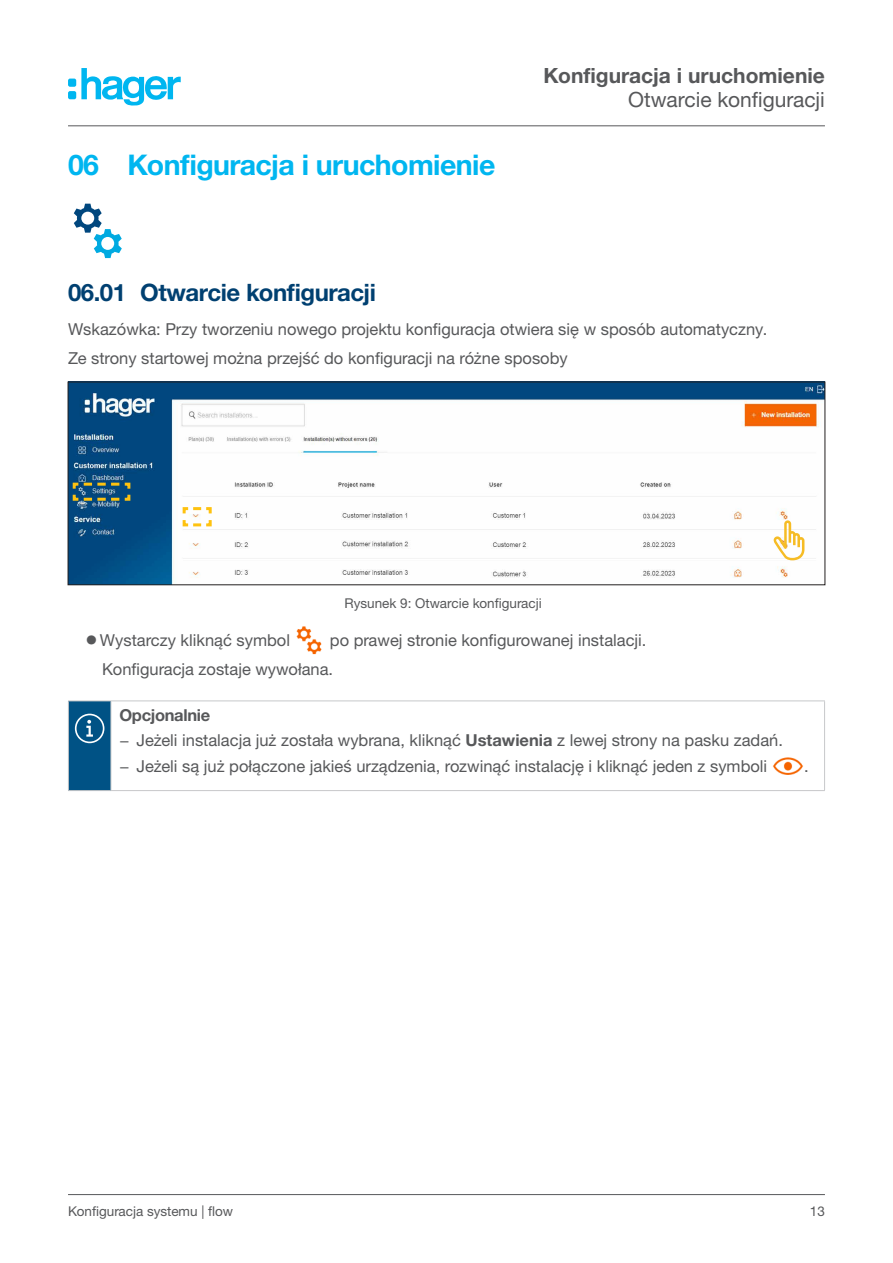
<style>
.page{position:relative;width:893px;height:1263px;background:#fff}
.page>*{position:absolute;margin:0;border:0;box-sizing:border-box;transform-origin:0 0}
.t1{font:700 28.5px "Helvetica Neue LTW1 G";letter-spacing:-.02em;color:#00b6f0}
.t2{font:700 24px "Helvetica Neue LTW1 G";letter-spacing:-.02em;color:#004071}
.t3{font:700 21px "Helvetica Neue LTW1 G";color:#57585a}
.t4{font:21px "Helvetica Neue LTW1 G";color:#57585a}
.copy-text{font:16.5px "Helvetica Neue LTW1 G";color:#57585a}
.action_result{font:16.5px "Helvetica Neue LTW1 G";color:#57585a}
.notice_headline{font:700 16.5px "Helvetica Neue LTW1 G";letter-spacing:-.02em;color:#57585a}
.t5{font:13.5px "Helvetica Neue LTW1 G";color:#57585a}
.s1{font-size:25.5px}
.s2{font-weight:700}
</style>
<div class="page">
<hr style="left:68px;top:125px;width:757px;height:1px;background:#57585a">
<hr style="left:68px;top:1194px;width:757px;height:1px;background:#57585a">
<svg style="left:74px;top:204px;width:48px;height:54px"></svg>
<img style="left:70px;top:384px;width:753px;height:199px">
<div style="left:68px;top:382px;width:757px;height:203px;border:1px solid #231f20"></div>
<svg style="left:71px;top:481px;width:61px;height:21px"></svg>
<svg style="left:773px;top:520px;width:31px;height:40px"></svg>
<svg style="left:181px;top:506px;width:32px;height:22px"></svg>
<img style="left:297px;top:626px;width:25px;height:29px">
<div style="left:68px;top:701px;width:43px;height:89px;background:#005285"></div>
<hr style="left:111px;top:700px;width:714px;height:1px;background:#c7c8ca">
<hr style="left:111px;top:701px;width:1px;height:89px;background:#c7c8ca">
<hr style="left:824px;top:701px;width:1px;height:89px;background:#c7c8ca">
<hr style="left:111px;top:790px;width:714px;height:1px;background:#c7c8ca">
<hr style="left:68px;top:700px;width:43px;height:1px;background:#c7c8ca">
<hr style="left:68px;top:701px;width:1px;height:89px;background:#c7c8ca">
<hr style="left:68px;top:790px;width:43px;height:1px;background:#c7c8ca">
<svg style="left:75px;top:714px;width:29px;height:29px"></svg>
<img style="left:773px;top:757px;width:30px;height:18px">
<svg style="left:68px;top:68px;width:113px;height:38px"></svg>
<p class="t1" style="left:68px;top:147px;width:429px">06 Konfiguracja i uruchomienie</p>
<p class="t3" style="left:543px;top:63px;width:283px">Konfiguracja i uruchomienie</p>
<p class="t4" style="left:628px;top:87px;width:198px">Otwarcie konfiguracji</p>
<p class="t2" style="left:68px;top:277px;width:309px">06.01 Otwarcie konfiguracji</p>
<p class="copy-text" style="left:68px;top:319px;width:701px">Wskazówka: Przy tworzeniu nowego projektu konfiguracja otwiera się w sposób automatyczny.</p>
<p class="copy-text" style="left:68px;top:348px;width:501px">Ze strony startowej można przejść do konfiguracji na różne sposoby</p>
<p class="t5" style="left:344px;top:594px;width:199px">Rysunek 9: Otwarcie konfiguracji</p>
<p class="copy-text" style="left:85px;top:629px;width:206px"><span class="s1">•</span>Wystarczy kliknąć symbol</p>
<p class="copy-text" style="left:330px;top:629px;width:318px">po prawej stronie konfigurowanej instalacji.</p>
<p class="action_result" style="left:102px;top:659px;width:233px">Konfiguracja zostaje wywołana.</p>
<p class="notice_headline" style="left:119px;top:705px;width:92px">Opcjonalnie</p>
<p class="copy-text" style="left:119px;top:730px;width:665px">− Jeżeli instalacja już została wybrana, kliknąć <span class="s2">Ustawienia</span> z lewej strony na pasku zadań.</p>
<p class="copy-text" style="left:119px;top:756px;width:649px">− Jeżeli są już połączone jakieś urządzenia, rozwinąć instalację i kliknąć jeden z symboli</p>
<p class="copy-text" style="left:804px;top:756px;width:6px">.</p>
<p class="t5" style="left:68px;top:1203px;width:167px">Konfiguracja systemu | flow</p>
<p class="t5" style="left:810px;top:1203px;width:17px">13</p>
</div>
